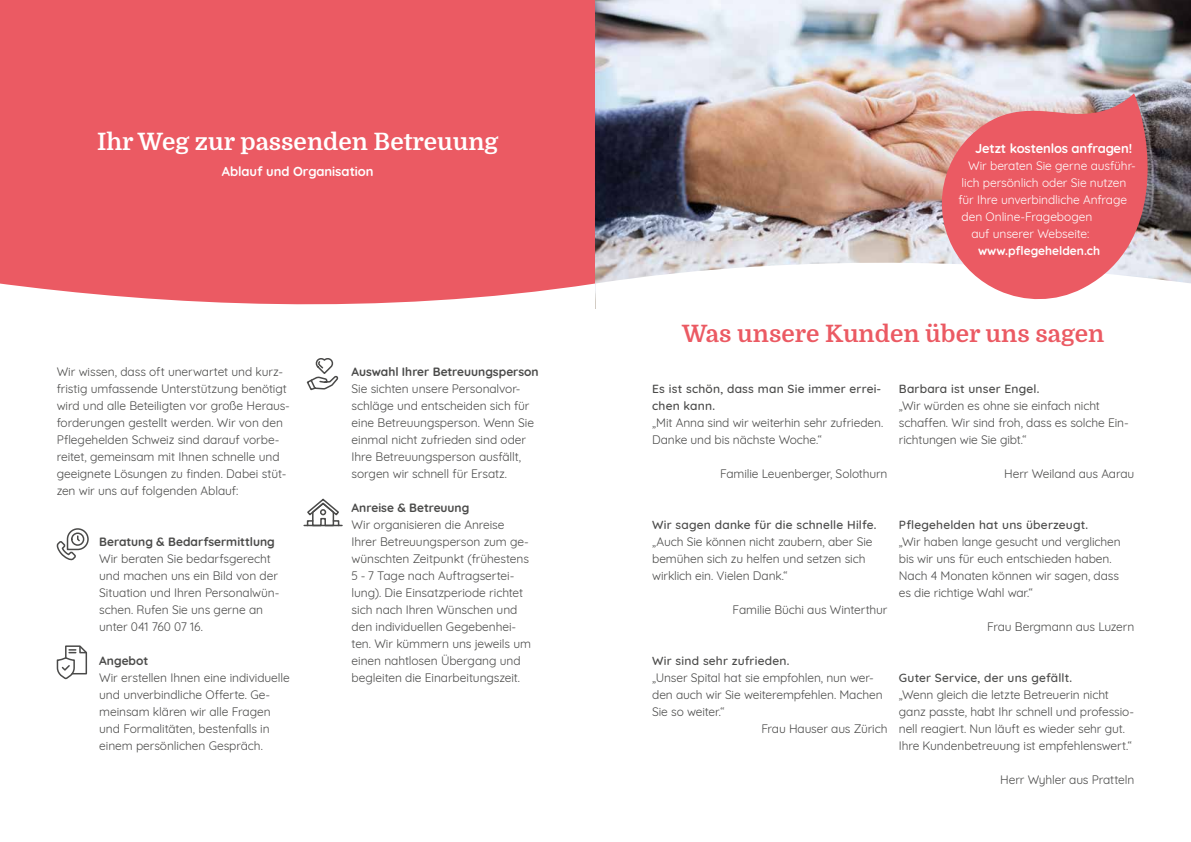
<style>
.page{position:relative;width:1191px;height:842px;background:#fff}
.page>*{position:absolute;margin:0;border:0;box-sizing:border-box;transform-origin:0 0}
.t1{font:700 24px "Domine";color:#fff}
.t2{font:700 24px "Domine";color:#eb5a63}
.t3{font:700 13px "Quicksand";letter-spacing:-.01em;color:#fff}
.t4{font:12px/17px "Quicksand";letter-spacing:-.01em;color:#4a4a49}
.t5{font:500 12px/17px "Quicksand";letter-spacing:.015em;color:#4a4a49}
.t6{font:12px "Quicksand";letter-spacing:-.005em;color:#fff}
.t7{font:700 12px "Quicksand";color:#4a4a49}
.t8{font:700 12px "Quicksand";color:#fff}
</style>
<div class="page">
<div style="left:0;top:0;width:595px;height:305px;background:#eb5a63"></div>
<img style="left:595px;top:0;width:596px;height:251px">
<svg style="left:595px;top:251px;width:596px;height:58px"></svg>
<svg style="left:928px;top:93px;width:235px;height:209px;background:#e17f85"></svg>
<div style="left:217px;top:162px;width:161px;height:22px;background:#eb5a63"></div>
<div style="left:93px;top:126px;width:411px;height:34px;background:#eb5a63"></div>
<svg style="left:56px;top:528px;width:33px;height:33px"></svg>
<svg style="left:56px;top:645px;width:32px;height:35px"></svg>
<svg style="left:306px;top:358px;width:33px;height:33px"></svg>
<svg style="left:303px;top:498px;width:40px;height:29px"></svg>
<h1 class="t1" style="left:97px;top:128px;width:403px">Ihr Weg zur passenden Betreuung</h1>
<p class="t3" style="left:222px;top:161px;width:153px">Ablauf und Organisation</p>
<p class="t4" style="left:57px;top:362px;width:235px">Wir wissen, dass oft unerwartet und kurz&shy;fristig umfassende Unterstützung benötigt wird und alle Beteiligten vor große Heraus&shy;forderungen gestellt werden. Wir von den Pflegehelden Schweiz sind darauf vorbe&shy;reitet, gemeinsam mit Ihnen schnelle und geeignete Lösungen zu finden. Dabei stüt&shy;zen wir uns auf folgenden Ablauf:</p>
<p class="t7" style="left:99px;top:532px;width:177px">Beratung &amp; Bedarfsermittlung</p>
<p class="t4" style="left:99px;top:549px;width:182px">Wir beraten Sie bedarfsgerecht und machen uns ein Bild von der<br>Situation und Ihren Personalwün&shy;schen. Rufen Sie uns gerne an unter 041 760 07 16.</p>
<p class="t7" style="left:99px;top:651px;width:51px">Angebot</p>
<p class="t4" style="left:99px;top:668px;width:192px">Wir erstellen Ihnen eine individuelle und unverbindliche Offerte. Ge&shy;meinsam klären wir alle Fragen und Formalitäten, bestenfalls in einem persönlichen Gespräch.</p>
<p class="t7" style="left:351px;top:362px;width:189px">Auswahl Ihrer Betreuungsperson</p>
<p class="t4" style="left:351px;top:379px;width:184px">Sie sichten unsere Personalvor&shy;schläge und entscheiden sich für eine Betreuungsperson. Wenn Sie einmal nicht zufrieden sind oder<br>Ihre Betreuungsperson ausfällt, sorgen wir schnell für Ersatz.</p>
<p class="t7" style="left:351px;top:498px;width:119px">Anreise &amp; Betreuung</p>
<p class="t4" style="left:351px;top:515px;width:181px">Wir organisieren die Anreise<br>Ihrer Betreuungsperson zum ge&shy;wünschten Zeitpunkt (frühestens<br>5 - 7 Tage nach Auftragsertei&shy;lung). Die Einsatzperiode richtet sich nach Ihren Wünschen und den individuellen Gegebenhei&shy;ten. Wir kümmern uns jeweils um einen nahtlosen Übergang und begleiten die Einarbeitungszeit.</p>
<p class="t3" style="left:975px;top:138px;width:158px">Jetzt kostenlos anfragen!</p>
<p class="t6" style="left:968px;top:157px;width:168px">Wir beraten Sie gerne ausführ-</p>
<p class="t6" style="left:961px;top:174px;width:166px">lich persönlich oder Sie nutzen</p>
<p class="t6" style="left:958px;top:191px;width:170px">für Ihre unverbindliche Anfrage</p>
<p class="t6" style="left:961px;top:208px;width:132px">den Online-Fragebogen</p>
<p class="t6" style="left:971px;top:225px;width:119px">auf unserer Webseite:</p>
<p class="t8" style="left:978px;top:241px;width:124px">www.pflegehelden.ch</p>
<h1 class="t2" style="left:682px;top:320px;width:424px">Was unsere Kunden über uns sagen</h1>
<p class="t5" style="left:652px;top:379px;width:230px">Es ist schön, dass man Sie immer errei&shy;chen kann.</p>
<p class="t4" style="left:652px;top:413px;width:233px">„Mit Anna sind wir weiterhin sehr zufrieden.<br>Danke und bis nächste Woche.“</p>
<p class="t4" style="left:720px;top:464px;width:169px">Familie Leuenberger, Solothurn</p>
<p class="t5" style="left:652px;top:515px;width:226px">Wir sagen danke für die schnelle Hilfe.</p>
<p class="t4" style="left:652px;top:532px;width:222px">„Auch Sie können nicht zaubern, aber Sie bemühen sich zu helfen und setzen sich wirklich ein. Vielen Dank.“</p>
<p class="t4" style="left:732px;top:600px;width:156px">Familie Büchi aus Winterthur</p>
<p class="t5" style="left:652px;top:651px;width:139px">Wir sind sehr zufrieden.</p>
<p class="t4" style="left:652px;top:668px;width:223px">„Unser Spital hat sie empfohlen, nun wer-</p>
<p class="t4" style="left:652px;top:685px;width:232px">den auch wir Sie weiterempfehlen. Machen</p>
<p class="t4" style="left:652px;top:702px;width:74px">Sie so weiter.“</p>
<p class="t4" style="left:761px;top:719px;width:128px">Frau Hauser aus Zürich</p>
<p class="t5" style="left:899px;top:379px;width:142px">Barbara ist unser Engel.</p>
<p class="t4" style="left:899px;top:396px;width:231px">„Wir würden es ohne sie einfach nicht schaffen. Wir sind froh, dass es solche Ein&shy;richtungen wie Sie gibt.“</p>
<p class="t4" style="left:1004px;top:464px;width:131px">Herr Weiland aus Aarau</p>
<p class="t5" style="left:899px;top:515px;width:191px">Pflegehelden hat uns überzeugt.</p>
<p class="t4" style="left:899px;top:532px;width:223px">„Wir haben lange gesucht und verglichen bis wir uns für euch entschieden haben.<br>Nach 4 Monaten können wir sagen, dass es die richtige Wahl war.“</p>
<p class="t4" style="left:987px;top:617px;width:148px">Frau Bergmann aus Luzern</p>
<p class="t5" style="left:899px;top:668px;width:175px">Guter Service, der uns gefällt.</p>
<p class="t4" style="left:899px;top:685px;width:237px">„Wenn gleich die letzte Betreuerin nicht ganz passte, habt Ihr schnell und professio&shy;nell reagiert. Nun läuft es wieder sehr gut.<br>Ihre Kundenbetreuung ist empfehlenswert.“</p>
<p class="t4" style="left:1000px;top:770px;width:136px">Herr Wyhler aus Pratteln</p>
</div>
